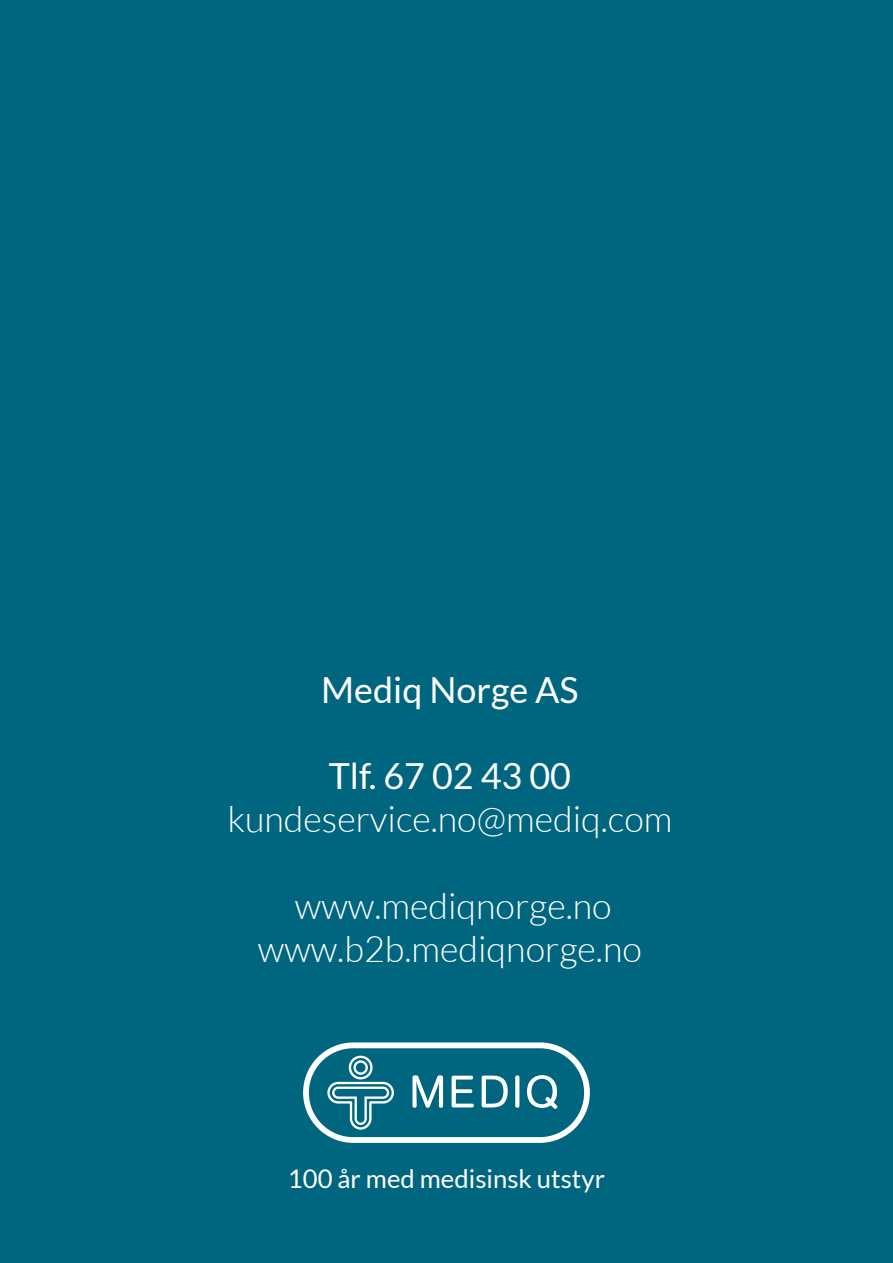
<style>
.page{position:relative;width:893px;height:1263px;background:#006680}
.page>*{position:absolute;margin:0;border:0;box-sizing:border-box;transform-origin:0 0}
.t1{font:300 36px/43.2px "Lato";color:#fff;text-align:center}
.t2{font:36px "Lato";color:#fff}
.t3{font:25.65px "Lato";color:#fff}
.s1{font-weight:400}
</style>
<div class="page">
<svg style="left:303px;top:1042px;width:287px;height:101px"></svg>
<p class="t2" style="left:321px;top:670px;width:259px">Mediq Norge AS</p>
<p class="t1" style="left:227px;top:755px;width:446px"><span class="s1">Tlf. 67 02 43 00 </span>kundeservice.no@mediq.com</p>
<p class="t1" style="left:258px;top:884px;width:386px">www.mediqnorge.no www.b2b.mediqnorge.no</p>
<p class="t3" style="left:288px;top:1164px;width:319px">100 år med medisinsk utstyr</p>
</div>
